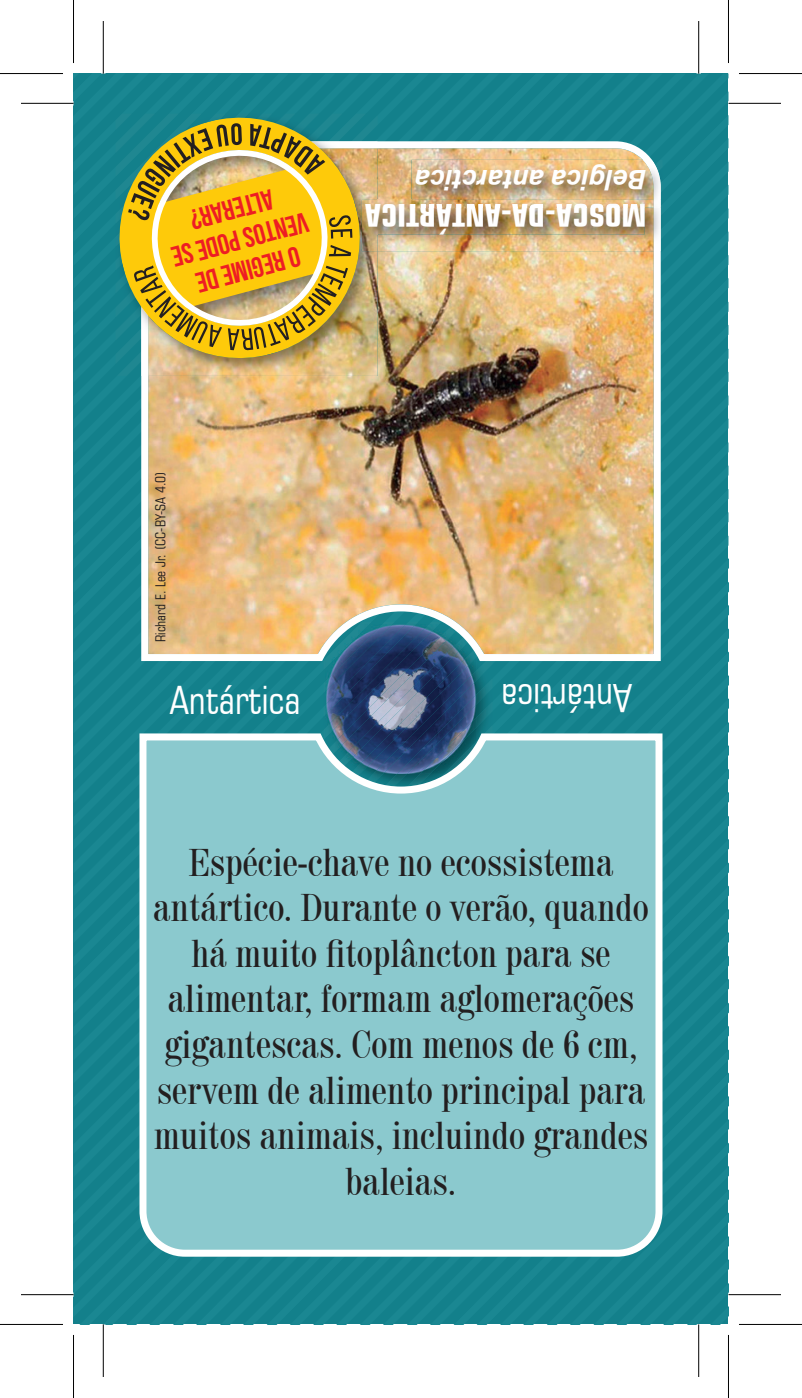
<style>
.page{position:relative;width:802px;height:1398px;background:#fff}
.page>*{position:absolute;margin:0;border:0;box-sizing:border-box;transform-origin:0 0}
.t1{font:condensed 39.2px "Square 721 BT";color:#fff}
.t2{font:condensed 38.5px/45.5px "Century 725 BT";color:#231f20;text-align:center}
.t3{font:700 condensed 31.5px "Square 721 BT";color:#fff}
.t4{font:700 28.35px/31.2px "Bebas Neue";color:#ee1d23;text-align:center}
.t5{font:italic 700 28px "Acumin Pro";color:#fff}
.t6{font:condensed 14px "Square 721 BT";color:#231f20}
</style>
<div class="page">
<div style="left:429px;top:73px;width:280px;height:65px;background:#13808b"></div>
<div style="left:352px;top:73px;width:77px;height:65px;background:#13808b"></div>
<div style="left:73px;top:803px;width:63px;height:373px;background:#13808b"></div>
<div style="left:73px;top:138px;width:655px;height:665px;background:#13808b"></div>
<div style="left:147px;top:296px;width:581px;height:1028px;background:#13808b"></div>
<div style="left:427px;top:576px;width:301px;height:748px;background:#13808b"></div>
<img style="left:477px;top:661px;width:15px;height:68px">
<img style="left:325px;top:661px;width:114px;height:68px">
<img style="left:373px;top:670px;width:104px;height:59px">
<svg style="left:136px;top:729px;width:530px;height:530px"></svg>
<img style="left:141px;top:141px;width:520px;height:520px">
<img style="left:141px;top:141px;width:237px;height:235px">
<img style="left:106px;top:105px;width:267px;height:266px">
<svg style="left:73px;top:73px;width:279px;height:277px"></svg>
<img style="left:378px;top:200px;width:33px;height:4px">
<img style="left:661px;top:216px;width:1px;height:35px">
<svg style="left:661px;top:227px;width:1px;height:12px"></svg>
<img style="left:378px;top:208px;width:283px;height:43px">
<img style="left:362px;top:200px;width:16px;height:51px">
<img style="left:365px;top:204px;width:280px;height:30px">
<img style="left:661px;top:172px;width:1px;height:28px">
<svg style="left:661px;top:181px;width:1px;height:12px"></svg>
<svg style="left:661px;top:160px;width:1px;height:12px"></svg>
<img style="left:411px;top:160px;width:243px;height:48px">
<img style="left:643px;top:160px;width:18px;height:40px">
<svg style="left:654px;top:200px;width:8px;height:16px"></svg>
<img style="left:411px;top:204px;width:234px;height:4px">
<svg style="left:21px;top:101px;width:53px;height:4px"></svg>
<svg style="left:728px;top:101px;width:53px;height:2px"></svg>
<svg style="left:21px;top:1292px;width:53px;height:4px"></svg>
<svg style="left:728px;top:1292px;width:53px;height:4px"></svg>
<svg style="left:102px;top:21px;width:1px;height:52px"></svg>
<svg style="left:102px;top:1324px;width:3px;height:52px"></svg>
<svg style="left:699px;top:21px;width:1px;height:52px"></svg>
<svg style="left:696px;top:1324px;width:4px;height:52px"></svg>
<hr style="left:21px;top:103px;width:53px;height:1px;background:#000">
<hr style="left:728px;top:103px;width:53px;height:1px;background:#000">
<hr style="left:21px;top:1293px;width:53px;height:1px;background:#000">
<hr style="left:728px;top:1293px;width:53px;height:1px;background:#000">
<hr style="left:103px;top:21px;width:1px;height:52px;background:#000">
<hr style="left:103px;top:1324px;width:1px;height:52px;background:#000">
<hr style="left:698px;top:21px;width:1px;height:52px;background:#000">
<hr style="left:698px;top:1324px;width:1px;height:52px;background:#000">
<svg style="left:0;top:1324px;width:63px;height:1px"></svg>
<svg style="left:739px;top:1324px;width:63px;height:1px"></svg>
<hr style="left:0;top:73px;width:63px;height:1px;background:#000">
<hr style="left:739px;top:73px;width:63px;height:1px;background:#000">
<hr style="left:0;top:1323px;width:63px;height:1px;background:#000">
<hr style="left:739px;top:1323px;width:63px;height:1px;background:#000">
<hr style="left:73px;top:0;width:1px;height:63px;background:#000">
<hr style="left:73px;top:1334px;width:1px;height:63px;background:#000">
<hr style="left:728px;top:0;width:1px;height:63px;background:#000">
<hr style="left:728px;top:1334px;width:1px;height:63px;background:#000">
<p class="t4" style="left:320px;top:266px;width:142px;rotate:165deg">O regime de ventos pode se alterar?</p>
<p class="t5" style="left:646px;top:199px;width:233px;rotate:-180deg">Belgica antarctica</p>
<p class="t3" style="left:646px;top:234px;width:283px;rotate:-180deg">MOSCA-DA-ANTÁRTICA</p>
<p class="t6" style="left:152px;top:642px;width:172px;rotate:-90deg">Richard E. Lee Jr. (CC-BY-SA 4.0)</p>
<p class="t1" style="left:170px;top:676px;width:132px">Antártica</p>
<p class="t1" style="left:632px;top:721px;width:132px;rotate:-180deg">Antártica</p>
<p class="t2" style="left:153px;top:839px;width:497px">Espécie-chave no ecossistema antártico. Durante o verão, quando há muito fitoplâncton para se alimentar, formam aglomerações gigantescas. Com menos de 6 cm, servem de alimento principal para muitos animais, incluindo grandes baleias.</p>
</div>
